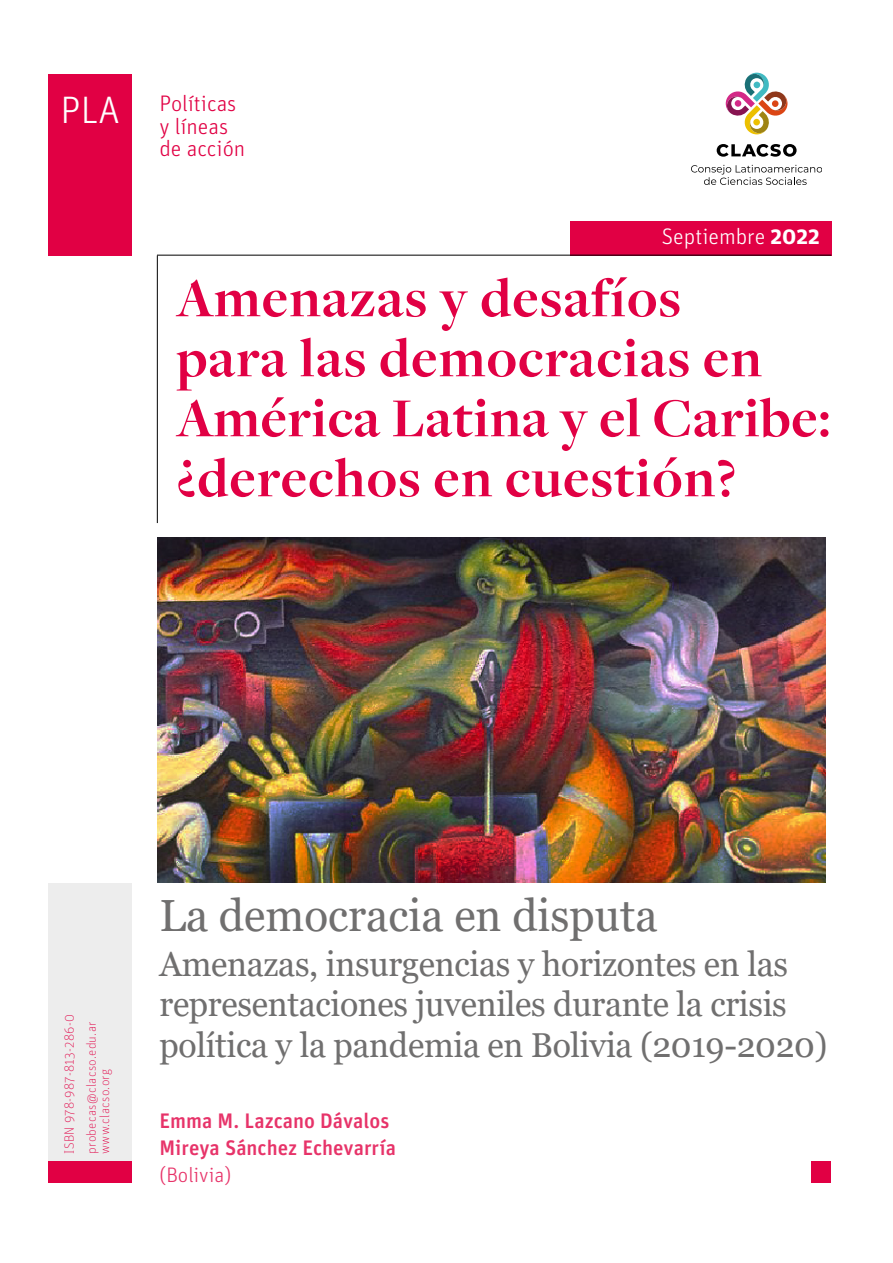
<style>
.page{position:relative;width:893px;height:1263px;background:#fff}
.page>*{position:absolute;margin:0;border:0;box-sizing:border-box;transform-origin:0 0}
.t1{font:700 57px/60px "Freight Disp Pro";letter-spacing:.02em;color:#e10044}
.XX_Título_de_PLA{font:45px "Georgia";color:#706f6f}
.t2{font:300 38.25px "Unit Pro";color:#fff}
.XX_Título_de_PLA-2{font:34.5px/40.5px "Georgia";letter-spacing:-.01em;color:#706f6f}
.t3{font:300 22.5px/22.5px "Unit Pro";color:#e10044}
.t4{font:300 22.5px "Unit Pro";color:#fff}
.t5{font:500 21px/27px "Unit Pro";color:#e73369}
.t6{font:300 21px "Unit Pro";color:#e73369}
.t7{font:100 13.5px/13.5px "Unit Pro";letter-spacing:.025em;color:#e10044}
.s1{font-weight:700}
</style>
<div class="page">
<div style="left:48px;top:883px;width:84px;height:299px;background:#ededed"></div>
<div style="left:48px;top:74px;width:84px;height:181px;background:#e10044"></div>
<div style="left:48px;top:1161px;width:84px;height:21px;background:#e10044"></div>
<hr style="left:157px;top:255px;width:1px;height:268px;background:#000">
<svg style="left:691px;top:165px;width:130px;height:20px"></svg>
<svg style="left:717px;top:144px;width:80px;height:13px"></svg>
<svg style="left:726px;top:73px;width:61px;height:61px"></svg>
<div style="left:571px;top:221px;width:261px;height:34px;background:#e10044"></div>
<hr style="left:157px;top:255px;width:674px;height:1px;background:#000">
<div style="left:812px;top:1161px;width:19px;height:21px;background:#e10044"></div>
<img style="left:158px;top:538px;width:668px;height:344px">
<p class="t2" style="left:60px;top:85px;width:61px">PLA</p>
<p class="t3" style="left:159px;top:92px;width:87px">Políticas y líneas de acción</p>
<p class="t4" style="left:662px;top:222px;width:159px">Septiembre <span class="s1">2022</span></p>
<p class="t1" style="left:176px;top:267px;width:656px">Amenazas y desafíos<br>para las democracias en<br>América Latina y el Caribe: ¿derechos en cuestión?</p>
<p class="t7" style="left:62px;top:1154px;width:141px;rotate:-90deg">ISBN 978-987-813-286-0</p>
<p class="t7" style="left:84px;top:1154px;width:134px;rotate:-90deg">probecas@clacso.edu.ar www.clacso.org</p>
<p class="XX_Título_de_PLA" style="left:159px;top:888px;width:500px">La democracia en disputa</p>
<p class="XX_Título_de_PLA-2" style="left:159px;top:944px;width:669px">Amenazas, insurgencias y horizontes en las representaciones juveniles durante la crisis política y la pandemia en Bolivia (2019-2020)</p>
<p class="t5" style="left:159px;top:1106px;width:238px">Emma M. Lazcano Dávalos<br>Mireya Sánchez Echevarría</p>
<p class="t6" style="left:159px;top:1161px;width:73px">(Bolivia)</p>
</div>
